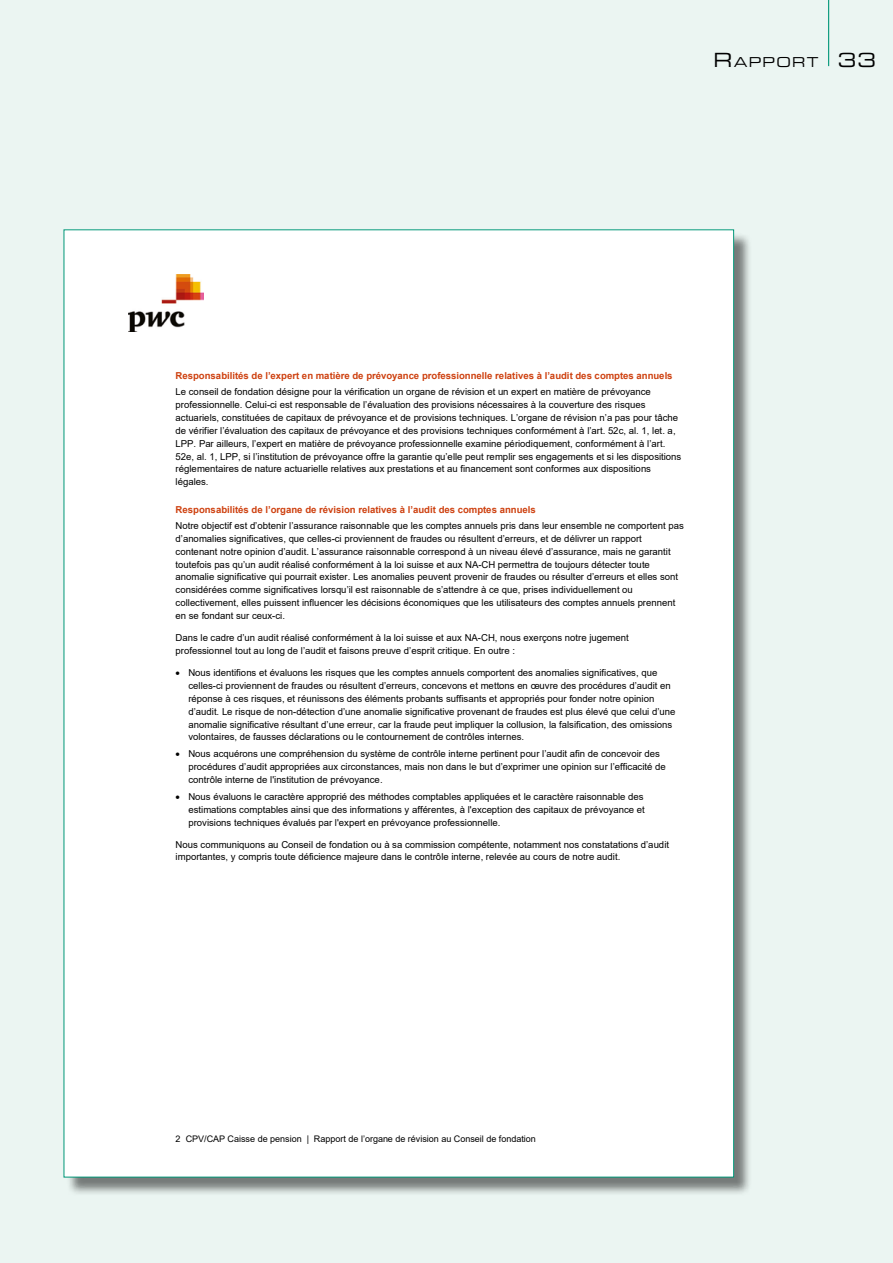
<style>
.page{position:relative;width:893px;height:1263px;background:#ebf5f2}
.page>*{position:absolute;margin:0;border:0;box-sizing:border-box;transform-origin:0 0}
.t1{font:expanded 13.65px "Square 721 BT";letter-spacing:.095em;color:#000}
.t2{font:9.6px/12.9px "Arial";letter-spacing:-.005em;color:#000}
.t3{font:700 9.6px "Arial";letter-spacing:-.005em;color:#ce4110}
.t4{font:9px "Arial";letter-spacing:-.005em;color:#000}
.s1{font-size:19.5px}
</style>
<div class="page">
<hr style="left:828px;top:0;width:1px;height:66px;background:#009778">
<div style="left:66px;top:232px;width:686px;height:964px;background:#000;opacity:.5"></div>
<div style="left:64px;top:230px;width:670px;height:947px;background:#fff"></div>
<img style="left:128px;top:275px;width:75px;height:57px">
<h1 class="t1" style="left:713px;top:53px;width:164px"><span class="s1">R</span>APPORT <span class="s1">33</span></h1>
<p class="t3" style="left:176px;top:369px;width:499px">Responsabilités de l’expert en matière de prévoyance professionnelle relatives à l’audit des comptes annuels</p>
<p class="t2" style="left:176px;top:385px;width:507px">Le conseil de fondation désigne pour la vérification un organe de révision et un expert en matière de prévoyance professionnelle. Celui-ci est responsable de l’évaluation des provisions nécessaires à la couverture des risques actuariels, constituées de capitaux de prévoyance et de provisions techniques. L’organe de révision n’a pas pour tâche de vérifier l’évaluation des capitaux de prévoyance et des provisions techniques conformément à l’art. 52c, al. 1, let. a, LPP. Par ailleurs, l’expert en matière de prévoyance professionnelle examine périodiquement, conformément à l’art.<br>52e, al. 1, LPP, si l’institution de prévoyance offre la garantie qu’elle peut remplir ses engagements et si les dispositions réglementaires de nature actuarielle relatives aux prestations et au financement sont conformes aux dispositions légales.</p>
<p class="t3" style="left:176px;top:503px;width:362px">Responsabilités de l’organe de révision relatives à l’audit des comptes annuels</p>
<p class="t2" style="left:176px;top:519px;width:510px">Notre objectif est d’obtenir l’assurance raisonnable que les comptes annuels pris dans leur ensemble ne comportent pas d’anomalies significatives, que celles-ci proviennent de fraudes ou résultent d’erreurs, et de délivrer un rapport contenant notre opinion d’audit. L’assurance raisonnable correspond à un niveau élevé d’assurance, mais ne garantit toutefois pas qu’un audit réalisé conformément à la loi suisse et aux NA-CH permettra de toujours détecter toute anomalie significative qui pourrait exister. Les anomalies peuvent provenir de fraudes ou résulter d’erreurs et elles sont considérées comme significatives lorsqu’il est raisonnable de s’attendre à ce que, prises individuellement ou collectivement, elles puissent influencer les décisions économiques que les utilisateurs des comptes annuels prennent en se fondant sur ceux-ci.</p>
<p class="t2" style="left:176px;top:631px;width:455px">Dans le cadre d’un audit réalisé conformément à la loi suisse et aux NA-CH, nous exerçons notre jugement professionnel tout au long de l’audit et faisons preuve d’esprit critique. En outre :</p>
<p class="t2" style="left:188px;top:666px;width:489px">Nous identifions et évaluons les risques que les comptes annuels comportent des anomalies significatives, que celles-ci proviennent de fraudes ou résultent d’erreurs, concevons et mettons en œuvre des procédures d’audit en réponse à ces risques, et réunissons des éléments probants suffisants et appropriés pour fonder notre opinion d’audit. Le risque de non-détection d’une anomalie significative provenant de fraudes est plus élevé que celui d’une anomalie significative résultant d’une erreur, car la fraude peut impliquer la collusion, la falsification, des omissions volontaires, de fausses déclarations ou le contournement de contrôles internes.</p>
<p class="t2" style="left:188px;top:748px;width:479px">Nous acquérons une compréhension du système de contrôle interne pertinent pour l’audit afin de concevoir des procédures d’audit appropriées aux circonstances, mais non dans le but d’exprimer une opinion sur l’efficacité de contrôle interne de l'institution de prévoyance.</p>
<p class="t2" style="left:188px;top:790px;width:458px">Nous évaluons le caractère approprié des méthodes comptables appliquées et le caractère raisonnable des estimations comptables ainsi que des informations y afférentes, à l'exception des capitaux de prévoyance et provisions techniques évalués par l'expert en prévoyance professionnelle.</p>
<p class="t2" style="left:176px;top:838px;width:495px">Nous communiquons au Conseil de fondation ou à sa commission compétente, notamment nos constatations d’audit importantes, y compris toute déficience majeure dans le contrôle interne, relevée au cours de notre audit.</p>
<p class="t4" style="left:176px;top:1133px;width:362px">2 CPV/CAP Caisse de pension | Rapport de l’organe de révision au Conseil de fondation</p>
</div>
